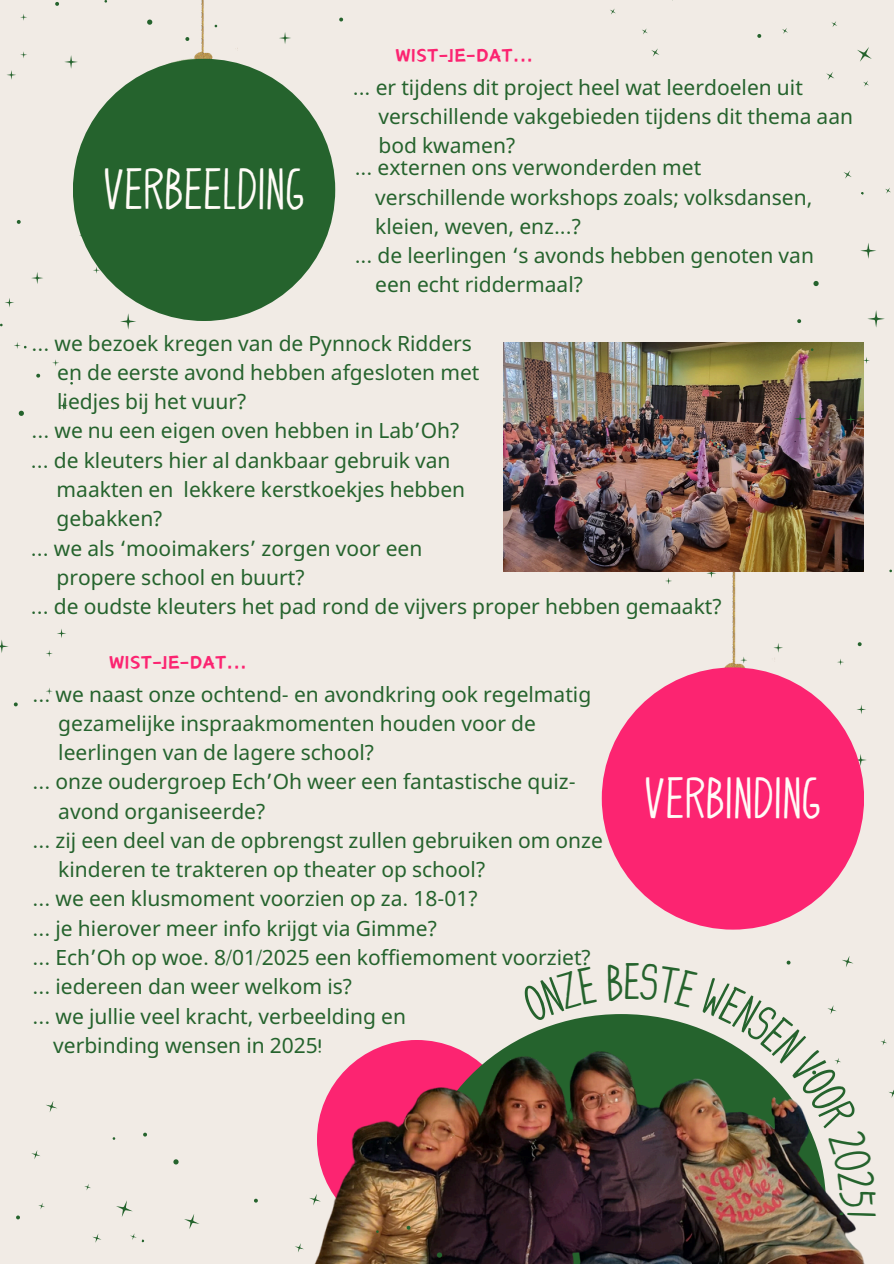
<style>
.page{position:relative;width:894px;height:1264px;background:#fff}
.page>*{position:absolute;margin:0;border:0;box-sizing:border-box;transform-origin:0 0}
.t1{font:44.1px "Canva Handdrawn Cartoon";color:#fffbf7}
.t2{font:39px "Canva Handdrawn Cartoon";color:#25632d}
.t3{font:23.1px "Canva Sword Like Dream";color:#fc2471}
.t4{font:21px/29.2px "Noto Sans";color:#25632d}
.s1{font-family:"Kacst Decorative"}
.s2{font-family:"Noto Sans Gurmukhi"}
</style>
<div class="page">
<div style="left:0;top:0;width:893px;height:1263px;background:#f1ebe5"></div>
<svg style="left:46px;top:1101px;width:11px;height:11px"></svg>
<svg style="left:184px;top:1214px;width:15px;height:15px"></svg>
<svg style="left:38px;top:1203px;width:7px;height:6px"></svg>
<svg style="left:84px;top:1184px;width:7px;height:6px"></svg>
<svg style="left:31px;top:1150px;width:9px;height:9px"></svg>
<svg style="left:92px;top:1234px;width:9px;height:9px"></svg>
<svg style="left:116px;top:1200px;width:17px;height:17px"></svg>
<svg style="left:143px;top:1132px;width:4px;height:5px"></svg>
<svg style="left:173px;top:1159px;width:6px;height:6px"></svg>
<svg style="left:16px;top:1215px;width:4px;height:4px"></svg>
<img style="left:315px;top:1024px;width:549px;height:239px">
<img style="left:107px;top:0;width:194px;height:101px">
<div style="left:73px;top:59px;width:262px;height:262px;background:#25632d;border-radius:50%"></div>
<svg style="left:856px;top:754px;width:10px;height:12px"></svg>
<svg style="left:857px;top:705px;width:8px;height:9px"></svg>
<svg style="left:857px;top:642px;width:4px;height:4px"></svg>
<img style="left:621px;top:571px;width:228px;height:167px">
<img style="left:503px;top:342px;width:360px;height:229px">
<div style="left:601px;top:667px;width:262px;height:262px;background:#fc2471;border-radius:50%"></div>
<svg style="left:120px;top:313px;width:16px;height:16px"></svg>
<svg style="left:7px;top:70px;width:9px;height:10px"></svg>
<svg style="left:64px;top:55px;width:14px;height:14px"></svg>
<svg style="left:20px;top:14px;width:7px;height:7px"></svg>
<svg style="left:93px;top:266px;width:7px;height:8px"></svg>
<svg style="left:20px;top:51px;width:7px;height:7px"></svg>
<svg style="left:5px;top:298px;width:9px;height:9px"></svg>
<svg style="left:55px;top:2px;width:4px;height:4px"></svg>
<svg style="left:651px;top:48px;width:8px;height:8px"></svg>
<svg style="left:782px;top:28px;width:6px;height:6px"></svg>
<svg style="left:831px;top:21px;width:6px;height:6px"></svg>
<svg style="left:610px;top:8px;width:6px;height:7px"></svg>
<svg style="left:863px;top:81px;width:6px;height:6px"></svg>
<svg style="left:642px;top:28px;width:6px;height:6px"></svg>
<svg style="left:885px;top:188px;width:6px;height:6px"></svg>
<svg style="left:843px;top:171px;width:9px;height:8px"></svg>
<svg style="left:826px;top:72px;width:8px;height:8px"></svg>
<svg style="left:857px;top:47px;width:15px;height:15px"></svg>
<svg style="left:757px;top:34px;width:4px;height:4px"></svg>
<svg style="left:31px;top:272px;width:12px;height:12px"></svg>
<svg style="left:17px;top:220px;width:4px;height:4px"></svg>
<svg style="left:36px;top:374px;width:4px;height:3px"></svg>
<svg style="left:14px;top:342px;width:13px;height:7px"></svg>
<svg style="left:19px;top:411px;width:5px;height:5px"></svg>
<svg style="left:279px;top:32px;width:12px;height:12px"></svg>
<svg style="left:339px;top:18px;width:4px;height:3px"></svg>
<svg style="left:185px;top:37px;width:4px;height:4px"></svg>
<svg style="left:147px;top:20px;width:5px;height:5px"></svg>
<svg style="left:793px;top:412px;width:13px;height:13px"></svg>
<svg style="left:860px;top:243px;width:16px;height:16px"></svg>
<svg style="left:816px;top:473px;width:4px;height:4px"></svg>
<svg style="left:862px;top:357px;width:7px;height:7px"></svg>
<svg style="left:845px;top:414px;width:10px;height:10px"></svg>
<svg style="left:867px;top:310px;width:17px;height:17px"></svg>
<svg style="left:797px;top:319px;width:3px;height:4px"></svg>
<svg style="left:813px;top:281px;width:5px;height:5px"></svg>
<svg style="left:57px;top:629px;width:9px;height:9px"></svg>
<svg style="left:0;top:640px;width:9px;height:13px"></svg>
<svg style="left:46px;top:688px;width:7px;height:6px"></svg>
<svg style="left:46px;top:650px;width:7px;height:7px"></svg>
<svg style="left:52px;top:359px;width:7px;height:7px"></svg>
<svg style="left:59px;top:401px;width:9px;height:9px"></svg>
<svg style="left:14px;top:702px;width:4px;height:4px"></svg>
<svg style="left:309px;top:1191px;width:13px;height:16px"></svg>
<svg style="left:254px;top:1198px;width:4px;height:5px"></svg>
<svg style="left:295px;top:1243px;width:9px;height:9px"></svg>
<svg style="left:406px;top:1225px;width:5px;height:5px"></svg>
<svg style="left:376px;top:1229px;width:3px;height:4px"></svg>
<svg style="left:436px;top:1251px;width:6px;height:7px"></svg>
<svg style="left:130px;top:1233px;width:14px;height:9px"></svg>
<svg style="left:563px;top:1015px;width:34px;height:7px"></svg>
<img style="left:639px;top:956px;width:254px;height:259px">
<p class="t1" style="left:104px;top:165px;width:202px">VERBEELDING</p>
<p class="t3" style="left:395px;top:45px;width:139px">WIST-JE-DAT...</p>
<p class="t4" style="left:352px;top:72px;width:451px"><span class="s1">...</span> er tijdens dit project heel wat leerdoelen uit</p>
<p class="t4" style="left:378px;top:101px;width:476px">verschillende vakgebieden tijdens dit thema aan</p>
<p class="t4" style="left:378px;top:131px;width:138px">bod kwamen?</p>
<p class="t4" style="left:354px;top:152px;width:348px"><span class="s1">...</span> externen ons verwonderden met</p>
<p class="t4" style="left:375px;top:182px;width:438px">verschillende workshops zoals; volksdansen,</p>
<p class="t4" style="left:375px;top:211px;width:207px">kleien, weven, enz<span class="s1">...</span>?</p>
<p class="t4" style="left:354px;top:240px;width:460px"><span class="s1">...</span> de leerlingen <span class="s2">‘</span>s avonds hebben genoten van</p>
<p class="t4" style="left:375px;top:269px;width:209px">een echt riddermaal?</p>
<p class="t4" style="left:32px;top:328px;width:442px"><span class="s1">...</span> we bezoek kregen van de Pynnock Ridders</p>
<p class="t4" style="left:57px;top:357px;width:423px">en de eerste avond hebben afgesloten met</p>
<p class="t4" style="left:57px;top:386px;width:190px">liedjes bij het vuur?</p>
<p class="t4" style="left:32px;top:415px;width:429px"><span class="s1">...</span> we nu een eigen oven hebben in Lab<span class="s2">’</span>Oh?</p>
<h3 class="t4" style="left:31px;top:445px;width:421px"><span class="s1">...</span> de kleuters hier al dankbaar gebruik van</h3>
<p class="t4" style="left:57px;top:474px;width:410px">maakten en lekkere kerstkoekjes hebben gebakken?</p>
<p class="t4" style="left:31px;top:532px;width:393px"><span class="s1">...</span> we als <span class="s2">‘</span>mooimakers<span class="s2">’</span> zorgen voor een</p>
<p class="t4" style="left:57px;top:562px;width:249px">propere school en buurt?</p>
<p class="t4" style="left:31px;top:591px;width:692px"><span class="s1">...</span> de oudste kleuters het pad rond de vijvers proper hebben gemaakt?</p>
<p class="t3" style="left:109px;top:651px;width:139px">WIST-JE-DAT...</p>
<p class="t4" style="left:33px;top:679px;width:560px"><span class="s1">...</span> we naast onze ochtend<span class="s1">-</span> en avondkring ook regelmatig</p>
<p class="t4" style="left:58px;top:708px;width:479px">gezamelijke inspraakmomenten houden voor de</p>
<p class="t4" style="left:58px;top:737px;width:317px">leerlingen van de lagere school?</p>
<p class="t4" style="left:33px;top:766px;width:544px"><span class="s1">...</span> onze oudergroep Ech<span class="s2">’</span>Oh weer een fantastische quiz<span class="s1">-</span></p>
<p class="t4" style="left:58px;top:796px;width:208px">avond organiseerde?</p>
<p class="t4" style="left:33px;top:825px;width:571px"><span class="s1">...</span> zij een deel van de opbrengst zullen gebruiken om onze</p>
<h1 class="t4" style="left:58px;top:854px;width:428px">kinderen te trakteren op theater op school?</h1>
<h2 class="t4" style="left:33px;top:883px;width:446px"><span class="s1">...</span> we een klusmoment voorzien op za<span class="s1">.</span> 18<span class="s1">-</span>01?</h2>
<p class="t4" style="left:33px;top:913px;width:405px"><span class="s1">...</span> je hierover meer info krijgt via Gimme?</p>
<p class="t4" style="left:33px;top:942px;width:559px"><span class="s1">...</span> Ech<span class="s2">’</span>Oh op woe<span class="s1">.</span> 8<span class="s1">/</span>01<span class="s1">/</span>2025 een koffiemoment voorziet?</p>
<p class="t4" style="left:33px;top:971px;width:321px"><span class="s1">...</span> iedereen dan weer welkom is?</p>
<p class="t4" style="left:33px;top:1000px;width:375px"><span class="s1">...</span> we jullie veel kracht, verbeelding en</p>
<p class="t4" style="left:53px;top:1030px;width:270px">verbinding wensen in 2025<span class="s1">!</span></p>
<p class="t1" style="left:644px;top:773px;width:177px">VERBINDING</p>
<p class="t2" style="left:623px;top:960px;width:19px">E</p>
</div>
